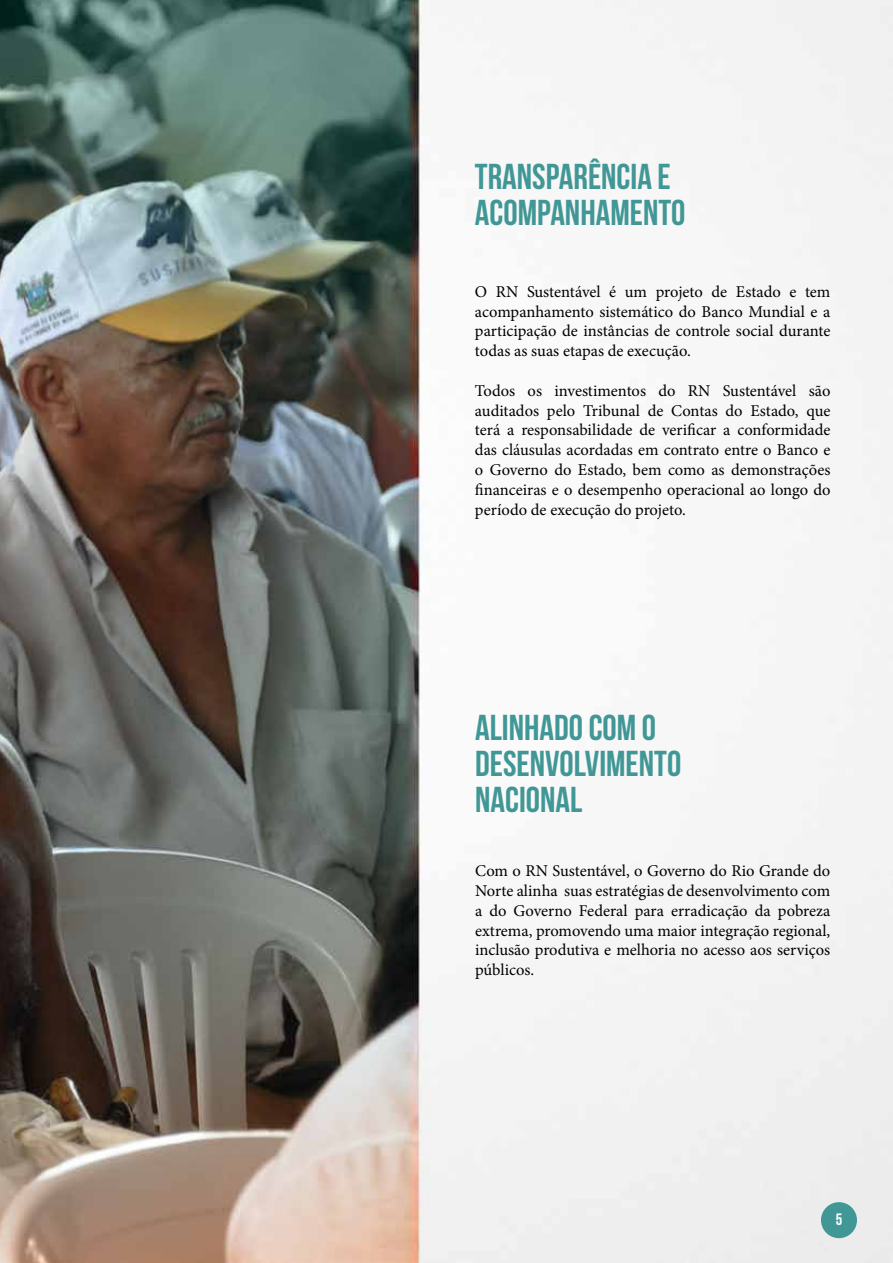
<style>
.page{position:relative;width:893px;height:1263px;background:#fff}
.page>*{position:absolute;margin:0;border:0;box-sizing:border-box;transform-origin:0 0}
.t1{font:36px/36px "Bebas Neue";color:#419796}
.t2{font:16.5px/19.8px "Minion Pro";color:#000;text-align:justify}
.t3{font:16.5px "Bebas Neue";color:#fff}
</style>
<div class="page">
<img style="left:0;top:0;width:893px;height:1263px">
<div style="left:821px;top:1202px;width:36px;height:36px;background:#419796;border-radius:50%"></div>
<h1 class="t1" style="left:475px;top:158px;width:212px">TRANSPARÊNCIA E<br>ACOMPANHAMENTO</h1>
<p class="t2" style="left:475px;top:282px;width:357px">O RN Sustentável é um projeto de Estado e tem acompanhamento sistemático do Banco Mundial e a participação de instâncias de controle social durante todas as suas etapas de execução.</p>
<p class="t2" style="left:475px;top:381px;width:357px">Todos os investimentos do RN Sustentável são auditados pelo Tribunal de Contas do Estado, que terá a responsabilidade de verificar a conformidade das cláusulas acordadas em contrato entre o Banco e o Governo do Estado, bem como as demonstrações financeiras e o desempenho operacional ao longo do período de execução do projeto.</p>
<h1 class="t1" style="left:475px;top:709px;width:208px">ALINHADO COM O<br>DESENVOLVIMENTO<br>NACIONAL</h1>
<p class="t2" style="left:475px;top:861px;width:357px">Com o RN Sustentável, o Governo do Rio Grande do Norte alinha suas estratégias de desenvolvimento com a do Governo Federal para erradicação da pobreza extrema, promovendo uma maior integração regional, inclusão produtiva e melhoria no acesso aos serviços públicos.</p>
<p class="t3" style="left:836px;top:1210px;width:8px">5</p>
</div>
